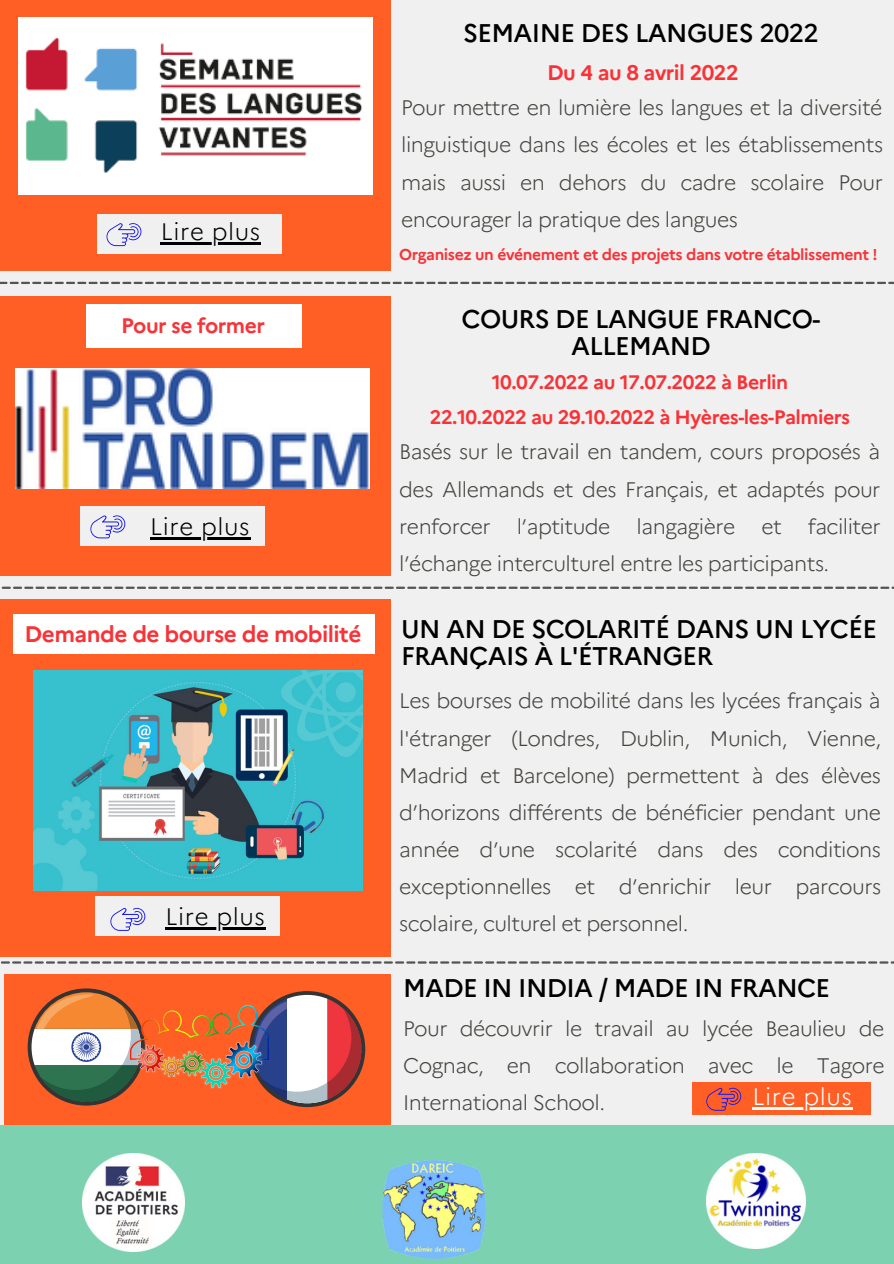
<style>
.page{position:relative;width:894px;height:1264px;background:#fff}
.page>*{position:absolute;margin:0;border:0;box-sizing:border-box;transform-origin:0 0}
.t1{font:500 25.5px/27px "Marianne";letter-spacing:-.025em;color:#000;text-align:center}
.t2{font:300 23.85px "Marianne";letter-spacing:.025em;color:#000}
.t3{font:300 23.85px "Marianne";letter-spacing:.025em;color:#fff}
.t4{font:700 22.5px "Marianne";letter-spacing:-.025em;color:#f83338}
.t5{font:300 21px/37.2px "Marianne";letter-spacing:-.025em;color:#444440;text-align:justify}
.t6{font:700 21px "Marianne";letter-spacing:-.025em;color:#f83338}
.t7{font:700 19.5px "Marianne";letter-spacing:-.025em;color:#f83338}
.t8{font:700 15.75px "Marianne";letter-spacing:-.025em;color:#f83338}
</style>
<div class="page">
<div style="left:0;top:0;width:893px;height:1263px;background:#f1f0f0"></div>
<div style="left:0;top:1124px;width:893px;height:139px;background:#7cd1b0"></div>
<img style="left:382px;top:1160px;width:104px;height:99px">
<img style="left:83px;top:1153px;width:101px;height:98px">
<img style="left:706px;top:1153px;width:99px;height:95px">
<svg style="left:0;top:282px;width:893px;height:2px;background:#777"></svg>
<div style="left:0;top:296px;width:390px;height:279px;background:#ff5f24"></div>
<div style="left:80px;top:506px;width:184px;height:40px;background:#f1f0f0"></div>
<hr style="left:150px;top:537px;width:100px;height:2px;background:#000">
<svg style="left:90px;top:515px;width:35px;height:23px"></svg>
<img style="left:16px;top:369px;width:353px;height:119px">
<div style="left:87px;top:304px;width:215px;height:44px;background:#fff"></div>
<div style="left:0;top:0;width:390px;height:270px;background:#ff5f24"></div>
<svg style="left:1px;top:586px;width:892px;height:3px"></svg>
<div style="left:0;top:599px;width:390px;height:357px;background:#ff5f24"></div>
<img style="left:33px;top:670px;width:329px;height:220px">
<div style="left:95px;top:896px;width:185px;height:40px;background:#f1f0f0"></div>
<hr style="left:165px;top:927px;width:100px;height:2px;background:#000">
<svg style="left:110px;top:907px;width:35px;height:23px"></svg>
<div style="left:13px;top:614px;width:362px;height:39px;background:#fff"></div>
<img style="left:19px;top:18px;width:353px;height:177px">
<div style="left:97px;top:214px;width:185px;height:40px;background:#f1f0f0"></div>
<svg style="left:106px;top:223px;width:35px;height:23px"></svg>
<svg style="left:1px;top:961px;width:892px;height:2px"></svg>
<div style="left:4px;top:973px;width:386px;height:151px;background:#ff5f24"></div>
<svg style="left:249px;top:991px;width:116px;height:116px"></svg>
<svg style="left:265px;top:994px;width:96px;height:109px;background:#bf8c94"></svg>
<svg style="left:28px;top:988px;width:117px;height:117px"></svg>
<svg style="left:32px;top:992px;width:99px;height:109px;background:#b19877"></svg>
<img style="left:131px;top:1005px;width:137px;height:84px">
<hr style="left:161px;top:242px;width:100px;height:2px;background:#000">
<div style="left:692px;top:1082px;width:178px;height:32px;background:#ff5f24"></div>
<svg style="left:706px;top:1087px;width:35px;height:23px"></svg>
<hr style="left:752px;top:1106px;width:100px;height:3px;background:#fff">
<p class="t2" style="left:161px;top:217px;width:101px">Lire plus</p>
<p class="t6" style="left:121px;top:313px;width:145px">Pour se former</p>
<p class="t2" style="left:150px;top:511px;width:101px">Lire plus</p>
<p class="t4" style="left:25px;top:620px;width:338px">Demande de bourse de mobilité</p>
<p class="t2" style="left:165px;top:901px;width:101px">Lire plus</p>
<p class="t1" style="left:463px;top:19px;width:357px">SEMAINE DES LANGUES 2022</p>
<p class="t6" style="left:547px;top:59px;width:193px">Du 4 au 8 avril 2022</p>
<p class="t5" style="left:401px;top:89px;width:483px">Pour mettre en lumière les langues et la diversité linguistique dans les écoles et les établissements mais aussi en dehors du cadre scolaire Pour encourager la pratique des langues</p>
<p class="t8" style="left:399px;top:245px;width:480px">Organisez un événement et des projets dans votre établissement !</p>
<p class="t1" style="left:461px;top:305px;width:360px">COURS DE LANGUE FRANCO-<br>ALLEMAND</p>
<p class="t7" style="left:491px;top:370px;width:298px">10.07.2022 au 17.07.2022 à Berlin</p>
<p class="t7" style="left:429px;top:405px;width:422px">22.10.2022 au 29.10.2022 à Hyères-les-Palmiers</p>
<p class="t5" style="left:399px;top:433px;width:483px">Basés sur le travail en tandem, cours proposés à des Allemands et des Français, et adaptés pour renforcer l’aptitude langagière et faciliter l’échange interculturel entre les participants.</p>
<p class="t1" style="left:401px;top:615px;width:477px;text-align:left">UN AN DE SCOLARITÉ DANS UN LYCÉE<br>FRANÇAIS À L'ÉTRANGER</p>
<p class="t5" style="left:399px;top:682px;width:483px">Les bourses de mobilité dans les lycées français à l'étranger (Londres, Dublin, Munich, Vienne, Madrid et Barcelone) permettent à des élèves d’horizons différents de bénéficier pendant une année d’une scolarité dans des conditions exceptionnelles et d’enrichir leur parcours scolaire, culturel et personnel.</p>
<p class="t1" style="left:403px;top:974px;width:428px">MADE IN INDIA / MADE IN FRANCE</p>
<p class="t5" style="left:403px;top:1009px;width:483px">Pour découvrir le travail au lycée Beaulieu de Cognac, en collaboration avec le Tagore International School.</p>
<p class="t3" style="left:752px;top:1081px;width:101px">Lire plus</p>
</div>
